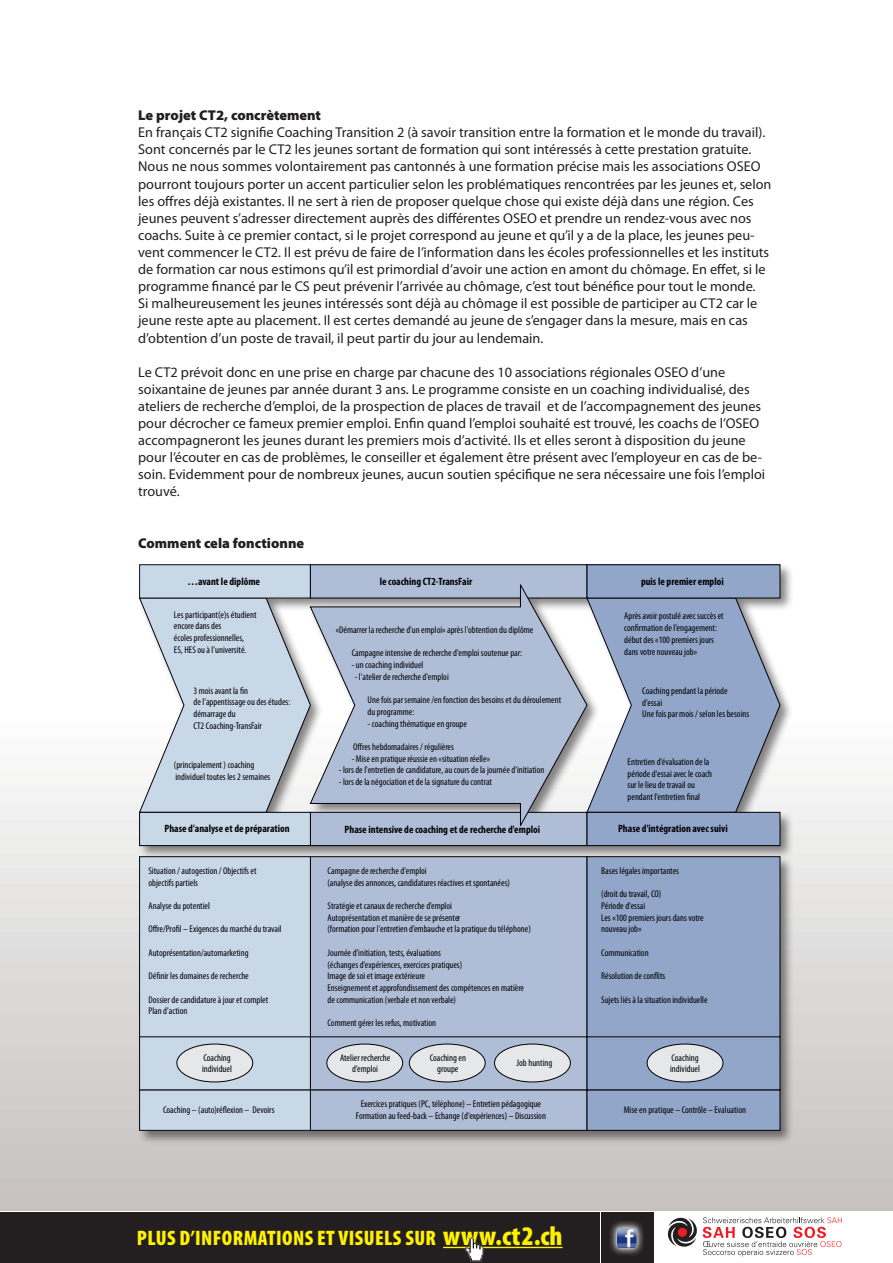
<style>
.page{position:relative;width:893px;height:1263px;background:#fff}
.page>*{position:absolute;margin:0;border:0;box-sizing:border-box;transform-origin:0 0}
.t1{font:900 condensed 21px "Myriad Pro";letter-spacing:.02em;color:#fff101}
.t2{font:14.25px/17.1px "Myriad Pro";color:#231f20}
.t3{font:900 14.25px "Myriad Pro";color:#231f20}
.t4{font:700 condensed 10.65px "Myriad Pro";color:#010106}
.t5{font:condensed 9.75px/11.7px "Myriad Pro";color:#010106}
.s1{font-size:27px}
</style>
<div class="page">
<div style="left:0;top:716px;width:893px;height:495px;background:linear-gradient(to bottom,#fcfdfc,#c4bfbd)"></div>
<div style="left:0;top:1212px;width:599px;height:51px;background:#231f20"></div>
<div style="left:601px;top:1212px;width:52px;height:51px;background:#231f20"></div>
<svg style="left:668px;top:1217px;width:174px;height:39px"></svg>
<svg style="left:610px;top:1221px;width:34px;height:34px"></svg>
<img style="left:616px;top:1227px;width:21px;height:21px">
<hr style="left:443px;top:1247px;width:120px;height:1px;background:#fff101">
<img style="left:460px;top:1237px;width:30px;height:25px">
<div style="left:137px;top:562px;width:657px;height:583px;background:#231f20;opacity:.55"></div>
<svg style="left:139px;top:598px;width:171px;height:214px"></svg>
<div style="left:310px;top:856px;width:277px;height:182px;background:#afbed6;border:1px solid #010106"></div>
<div style="left:310px;top:812px;width:277px;height:34px;background:#afbed6;border:1px solid #010106"></div>
<svg style="left:587px;top:598px;width:193px;height:214px"></svg>
<div style="left:140px;top:565px;width:170px;height:33px;background:#c9d8e7"></div>
<div style="left:139px;top:564px;width:172px;height:34px;border:1px solid #111118"></div>
<div style="left:310px;top:565px;width:277px;height:33px;background:#afbed6"></div>
<div style="left:310px;top:564px;width:277px;height:34px;border:1px solid #010106"></div>
<div style="left:139px;top:812px;width:172px;height:34px;background:#c9d8e7;border:1px solid #010106"></div>
<div style="left:139px;top:856px;width:172px;height:182px;background:#c9d8e7;border:1px solid #010106"></div>
<svg style="left:310px;top:583px;width:277px;height:244px"></svg>
<div style="left:587px;top:565px;width:193px;height:33px;background:#91a6c8"></div>
<div style="left:587px;top:564px;width:193px;height:34px;border:1px solid #010106"></div>
<div style="left:587px;top:812px;width:193px;height:34px;background:#91a6c8;border:1px solid #010106"></div>
<div style="left:587px;top:856px;width:193px;height:182px;background:#91a6c8;border:1px solid #010106"></div>
<div style="left:310px;top:1036px;width:277px;height:54px;background:#afbed6"></div>
<div style="left:139px;top:1036px;width:172px;height:54px;background:#c9d8e7"></div>
<div style="left:587px;top:1036px;width:193px;height:54px;background:#91a6c8"></div>
<div style="left:327px;top:1044px;width:76px;height:38px;background:#e6e7e9;border-radius:50%"></div>
<div style="left:327px;top:1044px;width:76px;height:38px;border:1px solid #010106;border-radius:50%"></div>
<div style="left:647px;top:1044px;width:76px;height:38px;background:#e6e7e9;border-radius:50%"></div>
<div style="left:647px;top:1044px;width:76px;height:38px;border:1px solid #010106;border-radius:50%"></div>
<div style="left:494px;top:1044px;width:76px;height:38px;background:#e6e7e9;border-radius:50%"></div>
<div style="left:494px;top:1044px;width:77px;height:38px;border:1px solid #010106;border-radius:50%"></div>
<div style="left:409px;top:1044px;width:76px;height:38px;background:#e6e7e9;border-radius:50%"></div>
<div style="left:409px;top:1044px;width:76px;height:38px;border:1px solid #010106;border-radius:50%"></div>
<div style="left:177px;top:1044px;width:76px;height:38px;background:#e6e7e9;border-radius:50%"></div>
<div style="left:177px;top:1044px;width:76px;height:38px;border:1px solid #010106;border-radius:50%"></div>
<div style="left:310px;top:1090px;width:277px;height:40px;background:#afbed6"></div>
<div style="left:140px;top:1090px;width:170px;height:40px;background:#c9d8e7"></div>
<div style="left:587px;top:1090px;width:193px;height:40px;background:#91a6c8"></div>
<p class="t3" style="left:138px;top:107px;width:184px">Le projet CT2, concrètement</p>
<p class="t2" style="left:138px;top:124px;width:629px">En français CT2 signifie Coaching Transition 2 (à savoir transition entre la formation et le monde du travail).</p>
<p class="t2" style="left:138px;top:141px;width:635px">Sont concernés par le CT2 les jeunes sortant de formation qui sont intéressés à cette prestation gratuite.<br>Nous ne nous sommes volontairement pas cantonnés à une formation précise mais les associations OSEO pourront toujours porter un accent particulier selon les problématiques rencontrées par les jeunes et, selon les offres déjà existantes. Il ne sert à rien de proposer quelque chose qui existe déjà dans une région. Ces jeunes peuvent s’adresser directement auprès des différentes OSEO et prendre un rendez-vous avec nos coachs. Suite à ce premier contact, si le projet correspond au jeune et qu’il y a de la place, les jeunes peu&shy;vent commencer le CT2. Il est prévu de faire de l’information dans les écoles professionnelles et les instituts de formation car nous estimons qu’il est primordial d’avoir une action en amont du chômage. En effet, si le programme financé par le CS peut prévenir l’arrivée au chômage, c’est tout bénéfice pour tout le monde.<br>Si malheureusement les jeunes intéressés sont déjà au chômage il est possible de participer au CT2 car le jeune reste apte au placement. Il est certes demandé au jeune de s’engager dans la mesure, mais en cas d’obtention d’un poste de travail, il peut partir du jour au lendemain.</p>
<p class="t2" style="left:138px;top:364px;width:629px">Le CT2 prévoit donc en une prise en charge par chacune des 10 associations régionales OSEO d’une soixantaine de jeunes par année durant 3 ans. Le programme consiste en un coaching individualisé, des ateliers de recherche d’emploi, de la prospection de places de travail et de l’accompagnement des jeunes pour décrocher ce fameux premier emploi. Enfin quand l’emploi souhaité est trouvé, les coachs de l’OSEO accompagneront les jeunes durant les premiers mois d’activité. Ils et elles seront à disposition du jeune pour l’écouter en cas de problèmes, le conseiller et également être présent avec l’employeur en cas de be&shy;soin. Evidemment pour de nombreux jeunes, aucun soutien spécifique ne sera nécessaire une fois l’emploi trouvé.</p>
<p class="t3" style="left:138px;top:535px;width:168px">Comment cela fonctionne</p>
<p class="t4" style="left:187px;top:575px;width:74px">…avant le diplôme</p>
<p class="t4" style="left:380px;top:575px;width:94px">le coaching CT2-TransFair</p>
<p class="t5" style="left:174px;top:609px;width:84px">Les participant(e)s étudient encore dans des<br>écoles professionnelles,<br>ES, HES ou à l'université.</p>
<p class="t5" style="left:336px;top:624px;width:199px">«Démarrer la recherche d'un emploi» après l'obtention du diplôme</p>
<p class="t5" style="left:352px;top:647px;width:172px">Campagne intensive de recherche d'emploi soutenue par:</p>
<p class="t5" style="left:352px;top:659px;width:73px">- un coaching individuel</p>
<p class="t5" style="left:355px;top:671px;width:96px">- l'atelier de recherche d'emploi</p>
<p class="t5" style="left:368px;top:694px;width:195px">Une fois par semaine /en fonction des besoins et du déroulement du programme:</p>
<p class="t5" style="left:368px;top:718px;width:101px">- coaching thématique en groupe</p>
<p class="t5" style="left:353px;top:741px;width:102px">Offres hebdomadaires / régulières</p>
<p class="t5" style="left:352px;top:753px;width:140px">- Mise en pratique réussie en «situation réelle»</p>
<p class="t5" style="left:339px;top:764px;width:207px">- lors de l'entretien de candidature, au cours de la journée d'initiation</p>
<p class="t5" style="left:339px;top:776px;width:155px">- lors de la négociation et de la signature du contrat</p>
<p class="t4" style="left:345px;top:824px;width:197px">Phase intensive de coaching et de recherche d'emploi</p>
<p class="t5" style="left:194px;top:685px;width:98px">3 mois avant la fin<br>de l'appentissage ou des études: démarrage du<br>CT2 Coaching-TransFair</p>
<p class="t5" style="left:174px;top:759px;width:98px">(principalement ) coaching individuel toutes les 2 semaines</p>
<p class="t4" style="left:164px;top:822px;width:127px">Phase d'analyse et de préparation</p>
<p class="t5" style="left:148px;top:865px;width:110px">Situation / autogestion / Objectifs et objectifs partiels</p>
<p class="t5" style="left:148px;top:900px;width:63px">Analyse du potentiel</p>
<p class="t5" style="left:148px;top:923px;width:135px">Offre/Profil – Exigences du marché du travail</p>
<p class="t5" style="left:148px;top:947px;width:102px">Autoprésentation/automarketing</p>
<p class="t5" style="left:148px;top:970px;width:102px">Définir les domaines de recherche</p>
<p class="t5" style="left:148px;top:994px;width:121px">Dossier de candidature à jour et complet<br>Plan d'action</p>
<p class="t5" style="left:327px;top:865px;width:184px">Campagne de recherche d'emploi<br>(analyse des annonces, candidatures réactives et spontanées)</p>
<p class="t5" style="left:327px;top:900px;width:205px">Stratégie et canaux de recherche d'emploi<br>Autoprésentation et manière de se présenter<br>(formation pour l'entretien d’embauche et la pratique du téléphone)</p>
<p class="t5" style="left:327px;top:947px;width:198px">Journée d'initiation, tests, évaluations<br>(échanges d'expériences, exercices pratiques)<br>Image de soi et image extérieure<br>Enseignement et approfondissement des compétences en matière de communication (verbale et non verbale)</p>
<p class="t5" style="left:327px;top:1017px;width:110px">Comment gérer les refus, motivation</p>
<p class="t4" style="left:641px;top:575px;width:84px">puis le premier emploi</p>
<p class="t5" style="left:624px;top:611px;width:101px">Après avoir postulé avec succès et confirmation de l'engagement: début des «100 premiers jours dans votre nouveau job»</p>
<p class="t5" style="left:642px;top:685px;width:108px">Coaching pendant la période d'essai<br>Une fois par mois / selon les besoins</p>
<p class="t5" style="left:628px;top:756px;width:86px">Entretien d'évaluation de la période d'essai avec le coach sur le lieu de travail ou pendant l'entretien final</p>
<p class="t4" style="left:618px;top:822px;width:111px">Phase d'intégration avec suivi</p>
<p class="t5" style="left:601px;top:865px;width:79px">Bases légales importantes</p>
<p class="t5" style="left:601px;top:888px;width:104px">(droit du travail, CO)<br>Période d'essai<br>Les «100 premiers jours dans votre nouveau job»</p>
<p class="t5" style="left:601px;top:947px;width:49px">Communication</p>
<p class="t5" style="left:601px;top:970px;width:66px">Résolution de conflits</p>
<p class="t5" style="left:601px;top:994px;width:108px">Sujets liés à la situation individuelle</p>
<p class="t5" style="left:202px;top:1052px;width:31px">Coaching individuel</p>
<p class="t5" style="left:163px;top:1104px;width:113px">Coaching – (auto)réflexion – Devoirs</p>
<p class="t5" style="left:356px;top:1098px;width:192px;text-align:center">Exercices pratiques (PC, téléphone) – Entretien pédagogique<br>Formation au feed-back – Echange (d'expériences) – Discussion</p>
<p class="t5" style="left:624px;top:1104px;width:124px">Mise en pratique – Contrôle – Evaluation</p>
<p class="t5" style="left:340px;top:1052px;width:52px;text-align:center">Atelier recherche d’emploi</p>
<p class="t5" style="left:430px;top:1052px;width:38px;text-align:center">Coaching en groupe</p>
<p class="t5" style="left:517px;top:1057px;width:37px">Job hunting</p>
<p class="t5" style="left:670px;top:1052px;width:31px">Coaching individuel</p>
<p class="t1" style="left:137px;top:1226px;width:427px">PLUS D’INFORMATIONS ET VISUELS SUR <span class="s1">WWW.CT2.CH</span></p>
</div>
